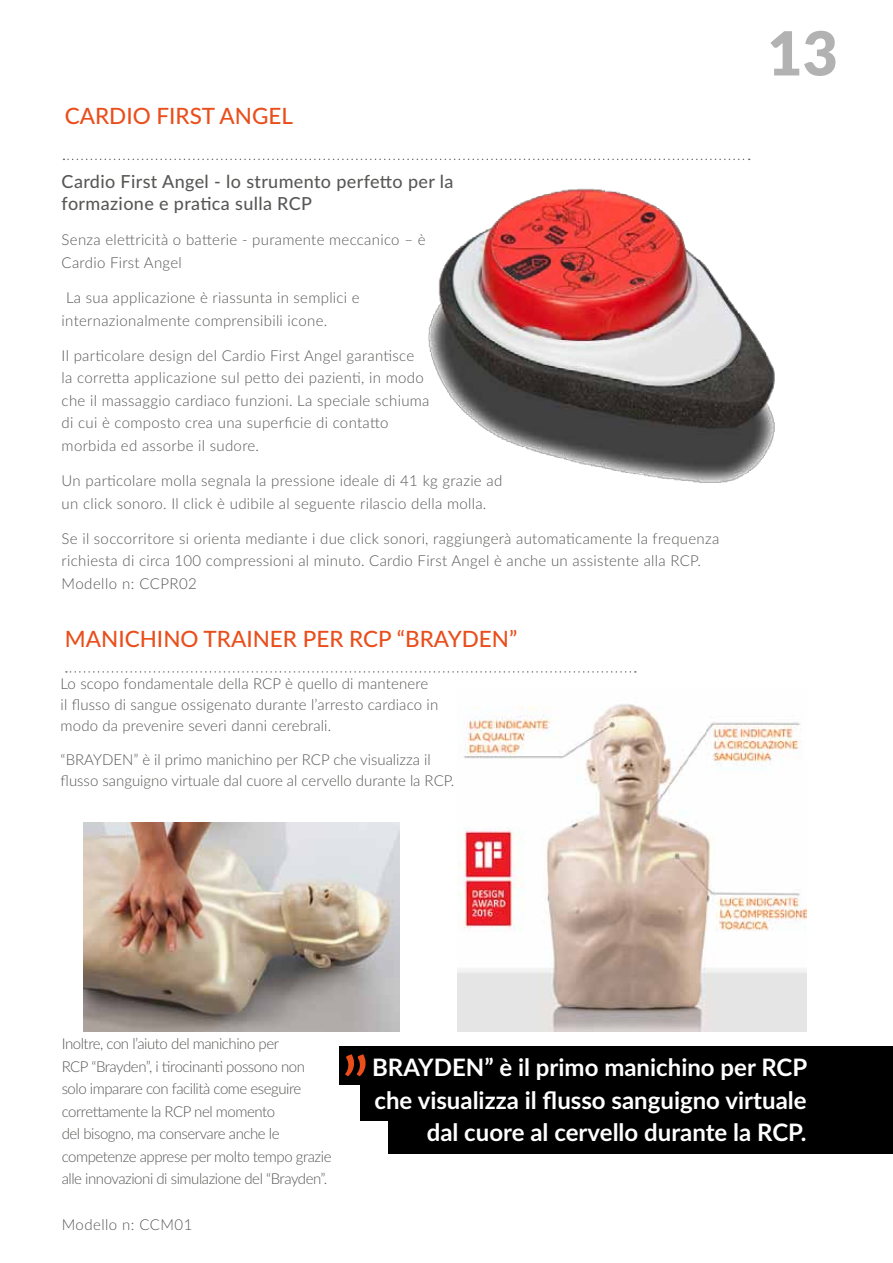
<style>
.page{position:relative;width:893px;height:1263px;background:#fff}
.page>*{position:absolute;margin:0;border:0;box-sizing:border-box;transform-origin:0 0}
.t1{font:500 75px "Lato";color:#e94e1b}
.t2{font:900 60.75px "Lato";color:#b3b2b2}
.t3{font:700 24px/32.8px "Lato";color:#fff;text-align:right}
.t4{font:500 22.5px "Lato";color:#e94e1b}
.t5{font:500 18px/22.5px "Lato";letter-spacing:.02em;color:#575756}
.t6{font:300 15px/22.5px "Lato";letter-spacing:.015em;color:#575756}
.t7{font:300 15px/22.5px "Lato";letter-spacing:-.03em;color:#575756}
</style>
<div class="page">
<div style="left:388px;top:1115px;width:505px;height:38px;background:#000"></div>
<div style="left:361px;top:1082px;width:532px;height:38px;background:#000"></div>
<div style="left:340px;top:1046px;width:553px;height:38px;background:#000"></div>
<svg style="left:63px;top:159px;width:687px;height:1px"></svg>
<img style="left:83px;top:822px;width:316px;height:209px">
<img style="left:457px;top:704px;width:350px;height:327px">
<svg style="left:66px;top:671px;width:570px;height:2px"></svg>
<img style="left:428px;top:188px;width:347px;height:295px">
<h3 class="t4" style="left:65px;top:100px;width:230px">CARDIO FIRST ANGEL</h3>
<p class="t5" style="left:62px;top:169px;width:393px">Cardio First Angel - lo strumento perfetto per la formazione e pratica sulla RCP</p>
<p class="t6" style="left:62px;top:228px;width:365px">Senza elettricità o batterie - puramente meccanico – è<br>Cardio First Angel</p>
<p class="t6" style="left:62px;top:286px;width:300px">La sua applicazione è riassunta in semplici e internazionalmente comprensibili icone.</p>
<p class="t6" style="left:62px;top:344px;width:369px">Il particolare design del Cardio First Angel garantisce<br>la corretta applicazione sul petto dei pazienti, in modo che il massaggio cardiaco funzioni. La speciale schiuma di cui è composto crea una superficie di contatto morbida ed assorbe il sudore.</p>
<p class="t6" style="left:62px;top:469px;width:442px">Un particolare molla segnala la pressione ideale di 41 kg grazie ad un click sonoro. Il click è udibile al seguente rilascio della molla.</p>
<p class="t6" style="left:62px;top:527px;width:659px">Se il soccorritore si orienta mediante i due click sonori, raggiungerà automaticamente la frequenza richiesta di circa 100 compressioni al minuto. Cardio First Angel è anche un assistente alla RCP.<br>Modello n: CCPR02</p>
<h3 class="t4" style="left:65px;top:622px;width:454px">MANICHINO TRAINER PER RCP “BRAYDEN”</h3>
<p class="t6" style="left:61px;top:673px;width:379px;line-height:21px">Lo scopo fondamentale della RCP è quello di mantenere il flusso di sangue ossigenato durante l’arresto cardiaco in modo da prevenire severi danni cerebrali.</p>
<p class="t6" style="left:61px;top:749px;width:395px;line-height:21px">“BRAYDEN” è il primo manichino per RCP che visualizza il flusso sanguigno virtuale dal cuore al cervello durante la RCP.</p>
<h2 class="t2" style="left:767px;top:8px;width:72px">13</h2>
<p class="t7" style="left:62px;top:1032px;width:271px">Inoltre, con l’aiuto del manichino per<br>RCP “Brayden”, i tirocinanti possono non solo imparare con facilità come eseguire correttamente la RCP nel momento<br>del bisogno, ma conservare anche le competenze apprese per molto tempo grazie alle innovazioni di simulazione del “Brayden”.</p>
<p class="t6" style="left:62px;top:1213px;width:132px">Modello n: CCM01</p>
<h1 class="t1" style="left:341px;top:1030px;width:29px">”</h1>
<h3 class="t3" style="left:372px;top:1049px;width:437px">BRAYDEN” è il primo manichino per RCP che visualizza il flusso sanguigno virtuale dal cuore al cervello durante la RCP.</h3>
</div>
